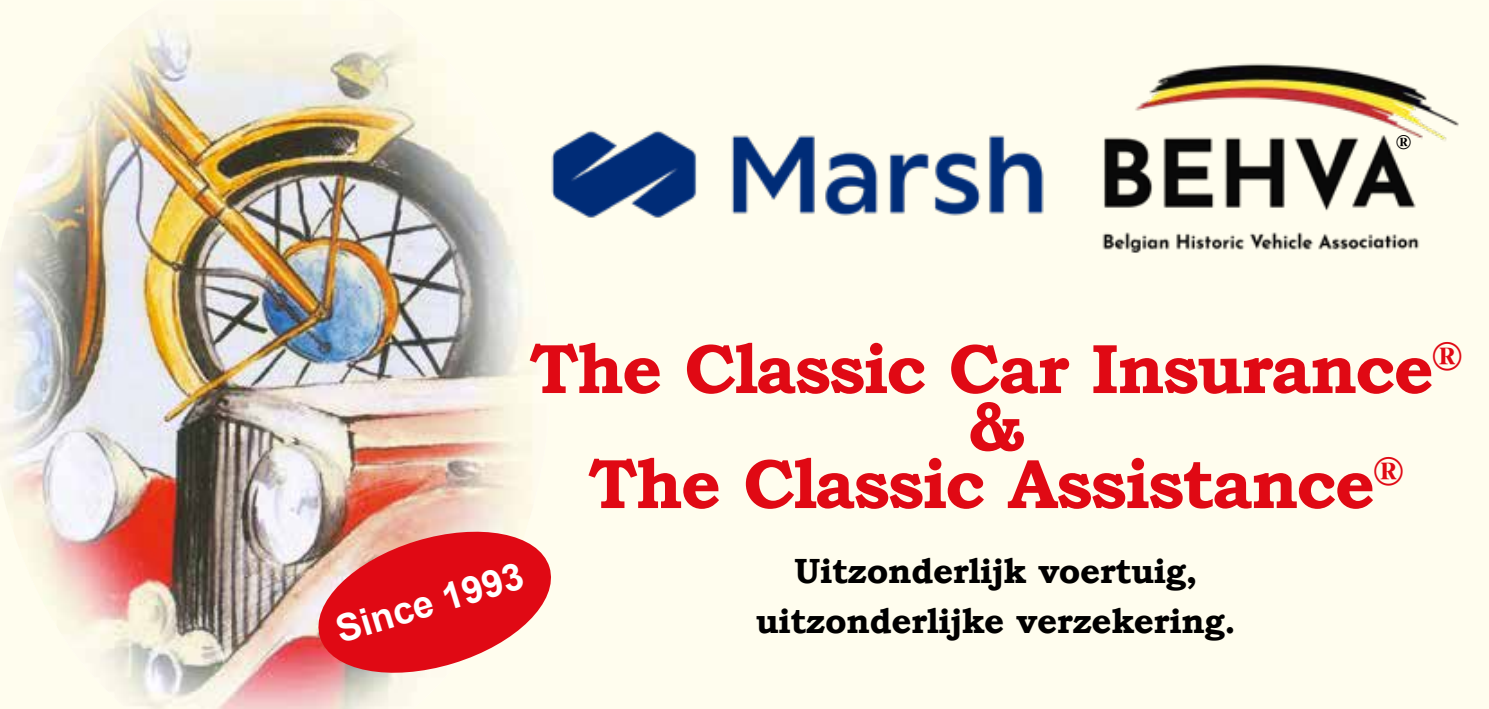
<style>
.page{position:relative;width:1489px;height:709px;background:#fff}
.page>*{position:absolute;margin:0;border:0;box-sizing:border-box;transform-origin:0 0}
.t1{font:700 70px/57.5px "Bookman Old Style";letter-spacing:-.03em;color:#e00914;text-align:center}
.t2{font:700 37.5px "Arial";color:#fff}
.t3{font:700 35px/50px "Bookman Old Style";letter-spacing:-.015em;color:#000;text-align:center}
.t4{font:700 20.5px "Bookman Old Style";color:#000}
</style>
<div class="page">
<div style="left:0;top:0;width:1488px;height:709px;background:#fffdee"></div>
<img style="left:0;top:29px;width:531px;height:680px">
<svg style="left:311px;top:523px;width:240px;height:158px"></svg>
<img style="left:1102px;top:63px;width:357px;height:190px">
<img style="left:551px;top:130px;width:492px;height:88px">
<p class="t4" style="left:1395px;top:127px;width:17px">®</p>
<h1 class="t1" style="left:529px;top:339px;width:934px">The Classic Car Insurance<sup>® </sup>&amp;<br>The Classic Assistance<sup>®</sup></h1>
<p class="t2" style="left:329px;top:605px;width:195px;rotate:-17deg">Since 1993</p>
<p class="t3" style="left:755px;top:546px;width:482px">Uitzonderlijk voertuig, uitzonderlijke verzekering.</p>
</div>
